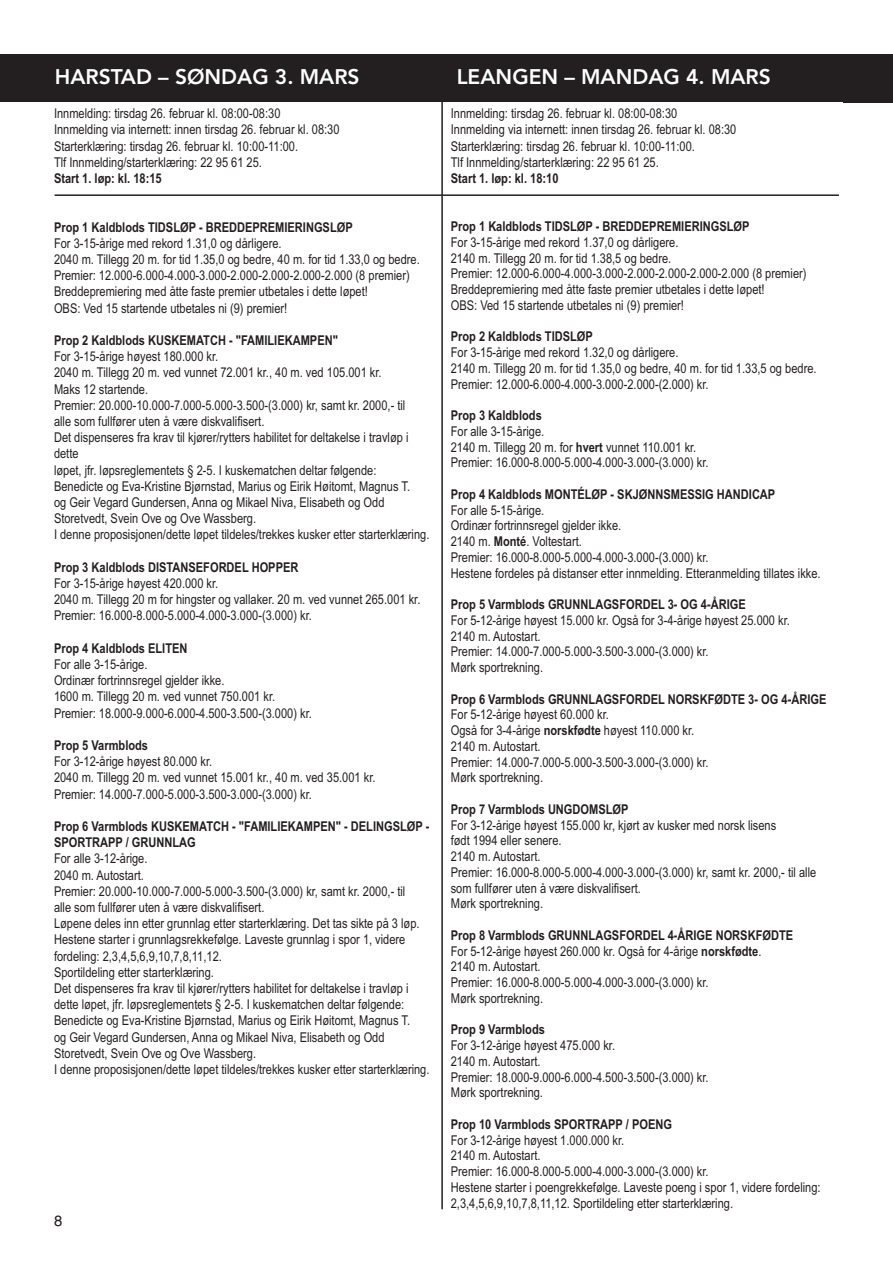
<style>
.page{position:relative;width:893px;height:1263px;background:#fff}
.page>*{position:absolute;margin:0;border:0;box-sizing:border-box;transform-origin:0 0}
.t1{font:800 21px "Avenir";color:#fff}
.t2{font:15px "Helvetica";color:#231f20}
.t3{font:13.5px/16.2px "Arial Narrow";color:#231f20}
.t4{font:700 13.5px/16.2px "Arial Narrow";color:#231f20}
.s1{font-weight:700}
</style>
<div class="page">
<hr style="left:441px;top:54px;width:2px;height:1155px;background:#231f20">
<div style="left:0;top:54px;width:874px;height:48px;background:#231f20"></div>
<hr style="left:55px;top:194px;width:784px;height:2px;background:#231f20">
<div style="left:843px;top:54px;width:50px;height:48px;background:#231f20"></div>
<h1 class="t1" style="left:55px;top:60px;width:306px">HARSTAD – SØNDAG 3. MARS</h1>
<h1 class="t1" style="left:457px;top:60px;width:316px">LEANGEN – MANDAG 4. MARS</h1>
<p class="t3" style="left:54px;top:105px;width:287px">Innmelding: tirsdag 26. februar kl. 08:00-08:30<br>Innmelding via internett: innen tirsdag 26. februar kl. 08:30<br>Starterklæring: tirsdag 26. februar kl. 10:00-11:00.<br>Tlf Innmelding/starterklæring: 22 95 61 25.</p>
<p class="t4" style="left:54px;top:170px;width:109px">Start 1. løp: kl. 18:15</p>
<p class="t4" style="left:54px;top:219px;width:300px">Prop 1 Kaldblods TIDSLØP - BREDDEPREMIERINGSLØP</p>
<p class="t3" style="left:54px;top:235px;width:367px">For 3-15-årige med rekord 1.31,0 og dårligere.<br>2040 m. Tillegg 20 m. for tid 1.35,0 og bedre, 40 m. for tid 1.33,0 og bedre.<br>Premier: 12.000-6.000-4.000-3.000-2.000-2.000-2.000-2.000 (8 premier)<br>Breddepremiering med åtte faste premier utbetales i dette løpet!<br>OBS: Ved 15 startende utbetales ni (9) premier!</p>
<p class="t4" style="left:54px;top:332px;width:285px">Prop 2 Kaldblods KUSKEMATCH - "FAMILIEKAMPEN"</p>
<p class="t3" style="left:54px;top:348px;width:377px">For 3-15-årige høyest 180.000 kr.<br>2040 m. Tillegg 20 m. ved vunnet 72.001 kr., 40 m. ved 105.001 kr.<br>Maks 12 startende.<br>Premier: 20.000-10.000-7.000-5.000-3.500-(3.000) kr, samt kr. 2000,- til<br>alle som fullfører uten å være diskvalifisert.<br>Det dispenseres fra krav til kjører/rytters habilitet for deltakelse i travløp i dette<br>løpet, jfr. løpsreglementets § 2-5. I kuskematchen deltar følgende:<br>Benedicte og Eva-Kristine Bjørnstad, Marius og Eirik Høitomt, Magnus T.<br>og Geir Vegard Gundersen, Anna og Mikael Niva, Elisabeth og Odd Storetvedt, Svein Ove og Ove Wassberg.<br>I denne proposisjonen/dette løpet tildeles/trekkes kusker etter starterklæring.</p>
<p class="t4" style="left:54px;top:559px;width:246px">Prop 3 Kaldblods DISTANSEFORDEL HOPPER</p>
<p class="t3" style="left:54px;top:575px;width:368px">For 3-15-årige høyest 420.000 kr.<br>2040 m. Tillegg 20 m for hingster og vallaker. 20 m. ved vunnet 265.001 kr.<br>Premier: 16.000-8.000-5.000-4.000-3.000-(3.000) kr.</p>
<p class="t4" style="left:54px;top:640px;width:135px">Prop 4 Kaldblods ELITEN</p>
<p class="t3" style="left:54px;top:656px;width:259px">For alle 3-15-årige.<br>Ordinær fortrinnsregel gjelder ikke.<br>1600 m. Tillegg 20 m. ved vunnet 750.001 kr.<br>Premier: 18.000-9.000-6.000-4.500-3.500-(3.000) kr.</p>
<p class="t4" style="left:54px;top:737px;width:96px">Prop 5 Varmblods</p>
<p class="t3" style="left:54px;top:753px;width:323px">For 3-12-årige høyest 80.000 kr.<br>2040 m. Tillegg 20 m. ved vunnet 15.001 kr., 40 m. ved 35.001 kr.<br>Premier: 14.000-7.000-5.000-3.500-3.000-(3.000) kr.</p>
<p class="t4" style="left:54px;top:818px;width:377px">Prop 6 Varmblods KUSKEMATCH - "FAMILIEKAMPEN" - DELINGSLØP -<br>SPORTRAPP / GRUNNLAG</p>
<p class="t3" style="left:54px;top:851px;width:377px">For alle 3-12-årige.<br>2040 m. Autostart.<br>Premier: 20.000-10.000-7.000-5.000-3.500-(3.000) kr, samt kr. 2000,- til<br>alle som fullfører uten å være diskvalifisert.<br>Løpene deles inn etter grunnlag etter starterklæring. Det tas sikte på 3 løp.<br>Hestene starter i grunnlagsrekkefølge. Laveste grunnlag i spor 1, videre fordeling: 2,3,4,5,6,9,10,7,8,11,12.<br>Sportildeling etter starterklæring.<br>Det dispenseres fra krav til kjører/rytters habilitet for deltakelse i travløp i dette løpet, jfr. løpsreglementets § 2-5. I kuskematchen deltar følgende:<br>Benedicte og Eva-Kristine Bjørnstad, Marius og Eirik Høitomt, Magnus T.<br>og Geir Vegard Gundersen, Anna og Mikael Niva, Elisabeth og Odd Storetvedt, Svein Ove og Ove Wassberg.<br>I denne proposisjonen/dette løpet tildeles/trekkes kusker etter starterklæring.</p>
<p class="t2" style="left:54px;top:1212px;width:10px">8</p>
<p class="t3" style="left:451px;top:105px;width:287px">Innmelding: tirsdag 26. februar kl. 08:00-08:30<br>Innmelding via internett: innen tirsdag 26. februar kl. 08:30<br>Starterklæring: tirsdag 26. februar kl. 10:00-11:00.<br>Tlf Innmelding/starterklæring: 22 95 61 25.</p>
<p class="t4" style="left:451px;top:170px;width:109px">Start 1. løp: kl. 18:10</p>
<p class="t4" style="left:451px;top:218px;width:300px">Prop 1 Kaldblods TIDSLØP - BREDDEPREMIERINGSLØP</p>
<p class="t3" style="left:451px;top:234px;width:357px;line-height:15.8px">For 3-15-årige med rekord 1.37,0 og dårligere.<br>2140 m. Tillegg 20 m. for tid 1.38,5 og bedre.<br>Premier: 12.000-6.000-4.000-3.000-2.000-2.000-2.000-2.000 (8 premier)<br>Breddepremiering med åtte faste premier utbetales i dette løpet!<br>OBS: Ved 15 startende utbetales ni (9) premier!</p>
<p class="t4" style="left:451px;top:329px;width:144px">Prop 2 Kaldblods TIDSLØP</p>
<p class="t3" style="left:451px;top:345px;width:367px;line-height:15.8px">For 3-15-årige med rekord 1.32,0 og dårligere.<br>2140 m. Tillegg 20 m. for tid 1.35,0 og bedre, 40 m. for tid 1.33,5 og bedre.<br>Premier: 12.000-6.000-4.000-3.000-2.000-(2.000) kr.</p>
<p class="t4" style="left:451px;top:407px;width:93px">Prop 3 Kaldblods</p>
<p class="t3" style="left:451px;top:423px;width:259px;line-height:15.8px">For alle 3-15-årige.<br>2140 m. Tillegg 20 m. for <span class="s1">hvert</span> vunnet 110.001 kr.<br>Premier: 16.000-8.000-5.000-4.000-3.000-(3.000) kr.</p>
<p class="t4" style="left:451px;top:486px;width:326px">Prop 4 Kaldblods MONTÉLØP - SKJØNNSMESSIG HANDICAP</p>
<p class="t3" style="left:451px;top:502px;width:371px;line-height:15.8px">For alle 5-15-årige.<br>Ordinær fortrinnsregel gjelder ikke.<br>2140 m. <span class="s1">Monté</span>. Voltestart.<br>Premier: 16.000-8.000-5.000-4.000-3.000-(3.000) kr.<br>Hestene fordeles på distanser etter innmelding. Etteranmelding tillates ikke.</p>
<p class="t4" style="left:451px;top:596px;width:297px">Prop 5 Varmblods GRUNNLAGSFORDEL 3- OG 4-ÅRIGE</p>
<p class="t3" style="left:451px;top:612px;width:341px;line-height:15.8px">For 5-12-årige høyest 15.000 kr. Også for 3-4-årige høyest 25.000 kr.<br>2140 m. Autostart.<br>Premier: 14.000-7.000-5.000-3.500-3.000-(3.000) kr.<br>Mørk sportrekning.</p>
<p class="t4" style="left:451px;top:691px;width:377px">Prop 6 Varmblods GRUNNLAGSFORDEL NORSKFØDTE 3- OG 4-ÅRIGE</p>
<p class="t3" style="left:451px;top:707px;width:259px;line-height:15.8px">For 5-12-årige høyest 60.000 kr.<br>Også for 3-4-årige <span class="s1">norskfødte</span> høyest 110.000 kr.<br>2140 m. Autostart.<br>Premier: 14.000-7.000-5.000-3.500-3.000-(3.000) kr.<br>Mørk sportrekning.</p>
<p class="t4" style="left:451px;top:801px;width:179px">Prop 7 Varmblods UNGDOMSLØP</p>
<p class="t3" style="left:451px;top:817px;width:367px;line-height:15.8px">For 3-12-årige høyest 155.000 kr, kjørt av kusker med norsk lisens<br>født 1994 eller senere.<br>2140 m. Autostart.<br>Premier: 16.000-8.000-5.000-4.000-3.000-(3.000) kr, samt kr. 2000,- til alle som fullfører uten å være diskvalifisert.<br>Mørk sportrekning.</p>
<p class="t3" style="left:451px;top:927px;width:344px;line-height:15.8px"><span class="s1">Prop 8 Varmblods GRUNNLAGSFORDEL 4-ÅRIGE NORSKFØDTE </span>For 5-12-årige høyest 260.000 kr. Også for 4-årige <span class="s1">norskfødte</span>.<br>2140 m. Autostart.<br>Premier: 16.000-8.000-5.000-4.000-3.000-(3.000) kr.<br>Mørk sportrekning.</p>
<p class="t4" style="left:451px;top:1022px;width:96px">Prop 9 Varmblods</p>
<p class="t3" style="left:451px;top:1038px;width:259px;line-height:15.8px">For 3-12-årige høyest 475.000 kr.<br>2140 m. Autostart.<br>Premier: 18.000-9.000-6.000-4.500-3.500-(3.000) kr.<br>Mørk sportrekning.</p>
<p class="t4" style="left:451px;top:1116px;width:223px">Prop 10 Varmblods SPORTRAPP / POENG</p>
<p class="t3" style="left:451px;top:1132px;width:371px;line-height:15.8px">For 3-12-årige høyest 1.000.000 kr.<br>2140 m. Autostart.<br>Premier: 16.000-8.000-5.000-4.000-3.000-(3.000) kr.<br>Hestene starter i poengrekkefølge. Laveste poeng i spor 1, videre fordeling:<br>2,3,4,5,6,9,10,7,8,11,12. Sportildeling etter starterklæring.</p>
</div>
